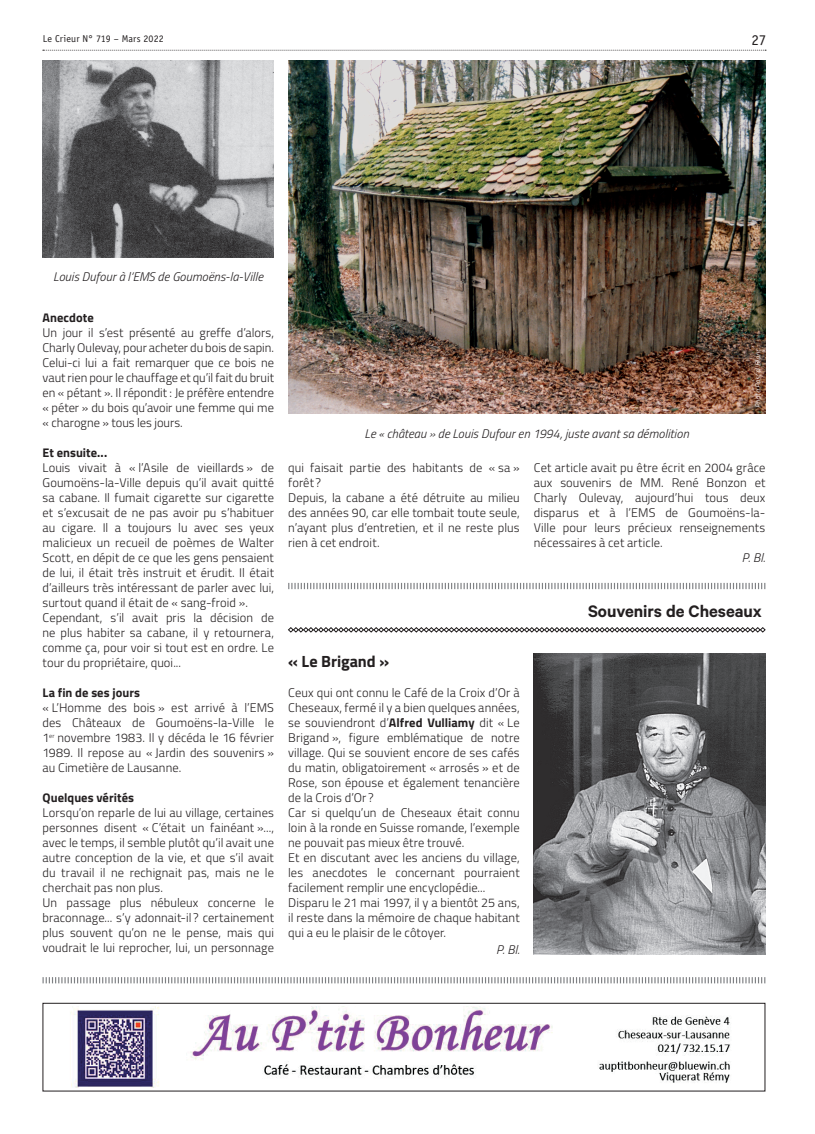
<style>
.page{position:relative;width:815px;height:1134px;background:#fff}
.page>*{position:absolute;margin:0;border:0;box-sizing:border-box;transform-origin:0 0}
.t1{font:600 18.75px "Calibre";letter-spacing:-.005em;color:#231f20}
.t2{font:700 16.25px "Titillium";letter-spacing:-.005em;color:#231f20}
.t3{font:15px "Officina Sans Std";color:#231f20}
.t4{font:300 12.5px/15px "Titillium";letter-spacing:.005em;color:#231f20}
.t5{font:italic 300 12.5px "Titillium";letter-spacing:.005em;color:#231f20}
.t6{font:700 12.5px "Titillium";letter-spacing:.005em;color:#231f20}
.t7{font:10px "Officina Sans Std";letter-spacing:.01em;color:#231f20}
.t8{font:italic 300 7.5px "Titillium";color:#fff}
.s1{font-weight:700}
</style>
<div class="page">
<svg style="left:43px;top:50px;width:723px;height:1px"></svg>
<img style="left:43px;top:60px;width:231px;height:198px">
<svg style="left:288px;top:583px;width:477px;height:6px"></svg>
<svg style="left:42px;top:977px;width:724px;height:7px"></svg>
<img style="left:70px;top:1007px;width:660px;height:81px">
<div style="left:43px;top:1003px;width:722px;height:88px;border:1px solid #231f20"></div>
<img style="left:534px;top:653px;width:231px;height:301px">
<svg style="left:288px;top:627px;width:478px;height:6px"></svg>
<img style="left:288px;top:60px;width:477px;height:353px">
<p class="t7" style="left:43px;top:32px;width:123px">Le Crieur N° 719 – Mars 2022</p>
<p class="t3" style="left:752px;top:31px;width:16px">27</p>
<p class="t5" style="left:53px;top:268px;width:211px">Louis Dufour à l’EMS de Goumoëns-la-Ville</p>
<p class="t6" style="left:43px;top:308px;width:53px">Anecdote</p>
<p class="t4" style="left:43px;top:325px;width:233px;text-align:justify">Un jour il s’est présenté au greffe d’alors, Charly Oulevay, pour acheter du bois de sapin.<br>Celui-ci lui a fait remarquer que ce bois ne vaut rien pour le chauffage et qu’il fait du bruit en « pétant ». Il répondit : Je préfère entendre « péter » du bois qu’avoir une femme qui me « charogne » tous les jours.</p>
<p class="t6" style="left:43px;top:443px;width:66px">Et ensuite...</p>
<p class="t4" style="left:43px;top:460px;width:233px">Louis vivait à « l’Asile de vieillards » de Goumoëns-la-Ville depuis qu’il avait quitté sa cabane. Il fumait cigarette sur cigarette et s’excusait de ne pas avoir pu s’habituer au cigare. Il a toujours lu avec ses yeux malicieux un recueil de poèmes de Walter Scott, en dépit de ce que les gens pensaient de lui, il était très instruit et érudit. Il était d’ailleurs très intéressant de parler avec lui, surtout quand il était de « sang-froid ».<br>Cependant, s’il avait pris la décision de ne plus habiter sa cabane, il y retournera, comme ça, pour voir si tout est en ordre. Le tour du propriétaire, quoi...</p>
<p class="t6" style="left:43px;top:683px;width:99px">La fin de ses jours</p>
<p class="t4" style="left:43px;top:700px;width:233px;text-align:justify">« L’Homme des bois » est arrivé à l’EMS des Châteaux de Goumoëns-la-Ville le 1<sup>er</sup> novembre 1983. Il y décéda le 16 février 1989. Il repose au « Jardin des souvenirs » au Cimetière de Lausanne.</p>
<p class="t6" style="left:43px;top:788px;width:93px">Quelques vérités</p>
<p class="t4" style="left:43px;top:805px;width:233px">Lorsqu’on reparle de lui au village, certaines personnes disent « C’était un fainéant »..., avec le temps, il semble plutôt qu’il avait une autre conception de la vie, et que s’il avait du travail il ne rechignait pas, mais ne le cherchait pas non plus.<br>Un passage plus nébuleux concerne le braconnage... s’y adonnait-il ? certainement plus souvent qu’on ne le pense, mais qui voudrait le lui reprocher, lui, un personnage</p>
<p class="t5" style="left:365px;top:425px;width:326px">Le « château » de Louis Dufour en 1994, juste avant sa démolition</p>
<p class="t8" style="left:752px;top:408px;width:61px;rotate:-90deg">Photo Pascal Blanc</p>
<p class="t4" style="left:288px;top:459px;width:233px">qui faisait partie des habitants de « sa » forêt ?<br>Depuis, la cabane a été détruite au milieu des années 90, car elle tombait toute seule, n’ayant plus d’entretien, et il ne reste plus rien à cet endroit.</p>
<p class="t4" style="left:534px;top:459px;width:233px;text-align:justify">Cet article avait pu être écrit en 2004 grâce aux souvenirs de MM. René Bonzon et Charly Oulevay, aujourd’hui tous deux disparus et à l’EMS de Goumoëns-la-Ville pour leurs précieux renseignements nécessaires à cet article.</p>
<p class="t5" style="left:742px;top:548px;width:25px">P. Bl.</p>
<h2 class="t2" style="left:288px;top:649px;width:102px">« Le Brigand »</h2>
<p class="t4" style="left:288px;top:684px;width:233px">Ceux qui ont connu le Café de la Croix d’Or à Cheseaux, fermé il y a bien quelques années, se souviendront d’<span class="s1">Alfred Vulliamy</span> dit « Le Brigand », figure emblématique de notre village. Qui se souvient encore de ses cafés du matin, obligatoirement « arrosés » et de Rose, son épouse et également tenancière de la Crois d’Or ?<br>Car si quelqu’un de Cheseaux était connu loin à la ronde en Suisse romande, l’exemple ne pouvait pas mieux être trouvé.<br>Et en discutant avec les anciens du village, les anecdotes le concernant pourraient facilement remplir une encyclopédie...<br>Disparu le 21 mai 1997, il y a bientôt 25 ans, il reste dans la mémoire de chaque habitant qui a eu le plaisir de le côtoyer.</p>
<p class="t5" style="left:496px;top:941px;width:25px">P. Bl.</p>
<h1 class="t1" style="left:588px;top:600px;width:175px">Souvenirs de Cheseaux</h1>
</div>
